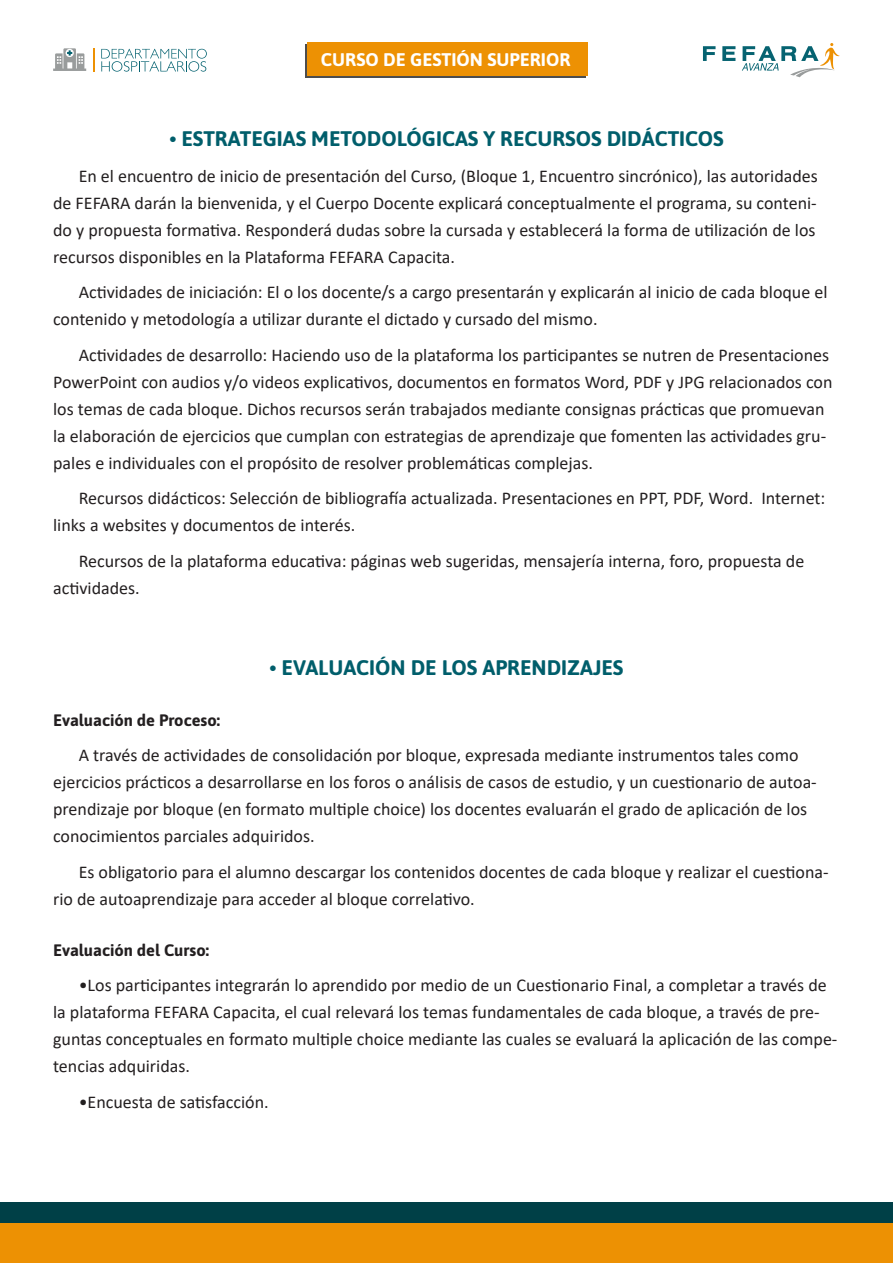
<style>
.page{position:relative;width:893px;height:1263px;background:#fff}
.page>*{position:absolute;margin:0;border:0;box-sizing:border-box;transform-origin:0 0}
.t1{font:700 21px "Asap";color:#005e6b}
.t2{font:700 18.3px "Asap";color:#fff}
.t3{font:18px/27px "Calibri";color:#231f20}
.t4{font:700 16.5px "Asap";color:#231f20}
</style>
<div class="page">
<div style="left:305px;top:44px;width:281px;height:34px;background:#4d4d4d"></div>
<div style="left:307px;top:43px;width:280px;height:33px;background:#ed9103"></div>
<svg style="left:101px;top:49px;width:106px;height:23px"></svg>
<svg style="left:93px;top:48px;width:1px;height:24px"></svg>
<svg style="left:53px;top:48px;width:33px;height:23px"></svg>
<svg style="left:703px;top:43px;width:137px;height:34px"></svg>
<div style="left:0;top:1223px;width:893px;height:40px;background:#ed9103"></div>
<div style="left:0;top:1202px;width:893px;height:21px;background:#004047"></div>
<p class="t2" style="left:321px;top:47px;width:251px">CURSO DE GESTIÓN SUPERIOR</p>
<p class="t1" style="left:169px;top:124px;width:556px">• ESTRATEGIAS METODOLÓGICAS Y RECURSOS DIDÁCTICOS</p>
<p class="t3" style="left:53px;top:162px;width:766px;text-indent:26px">En el encuentro de inicio de presentación del Curso, (Bloque 1, Encuentro sincrónico), las autoridades de FEFARA darán la bienvenida, y el Cuerpo Docente explicará conceptualmente el programa, su conteni&shy;do y propuesta formativa. Responderá dudas sobre la cursada y establecerá la forma de utilización de los recursos disponibles en la Plataforma FEFARA Capacita.</p>
<p class="t3" style="left:53px;top:278px;width:776px;text-indent:26px">Actividades de iniciación: El o los docente/s a cargo presentarán y explicarán al inicio de cada bloque el contenido y metodología a utilizar durante el dictado y cursado del mismo.</p>
<p class="t3" style="left:53px;top:341px;width:781px;text-indent:26px">Actividades de desarrollo: Haciendo uso de la plataforma los participantes se nutren de Presentaciones PowerPoint con audios y/o videos explicativos, documentos en formatos Word, PDF y JPG relacionados con los temas de cada bloque. Dichos recursos serán trabajados mediante consignas prácticas que promuevan la elaboración de ejercicios que cumplan con estrategias de aprendizaje que fomenten las actividades gru&shy;pales e individuales con el propósito de resolver problemáticas complejas.</p>
<p class="t3" style="left:53px;top:484px;width:774px;text-indent:26px">Recursos didácticos: Selección de bibliografía actualizada. Presentaciones en PPT, PDF, Word. Internet: links a websites y documentos de interés.</p>
<p class="t3" style="left:53px;top:547px;width:753px;text-indent:26px">Recursos de la plataforma educativa: páginas web sugeridas, mensajería interna, foro, propuesta de actividades.</p>
<p class="t1" style="left:270px;top:652px;width:355px">• EVALUACIÓN DE LOS APRENDIZAJES</p>
<p class="t4" style="left:53px;top:708px;width:168px">Evaluación de Proceso:</p>
<p class="t3" style="left:53px;top:741px;width:765px;text-indent:26px">A través de actividades de consolidación por bloque, expresada mediante instrumentos tales como ejercicios prácticos a desarrollarse en los foros o análisis de casos de estudio, y un cuestionario de autoa&shy;prendizaje por bloque (en formato multiple choice) los docentes evaluarán el grado de aplicación de los conocimientos parciales adquiridos.</p>
<p class="t3" style="left:53px;top:858px;width:777px;text-indent:26px">Es obligatorio para el alumno descargar los contenidos docentes de cada bloque y realizar el cuestiona&shy;rio de autoaprendizaje para acceder al bloque correlativo.</p>
<p class="t4" style="left:53px;top:938px;width:157px">Evaluación del Curso:</p>
<p class="t3" style="left:53px;top:971px;width:786px;text-indent:26px">•Los participantes integrarán lo aprendido por medio de un Cuestionario Final, a completar a través de la plataforma FEFARA Capacita, el cual relevará los temas fundamentales de cada bloque, a través de pre&shy;guntas conceptuales en formato multiple choice mediante las cuales se evaluará la aplicación de las compe&shy;tencias adquiridas.</p>
<p class="t3" style="left:79px;top:1088px;width:192px">•Encuesta de satisfacción.</p>
</div>
